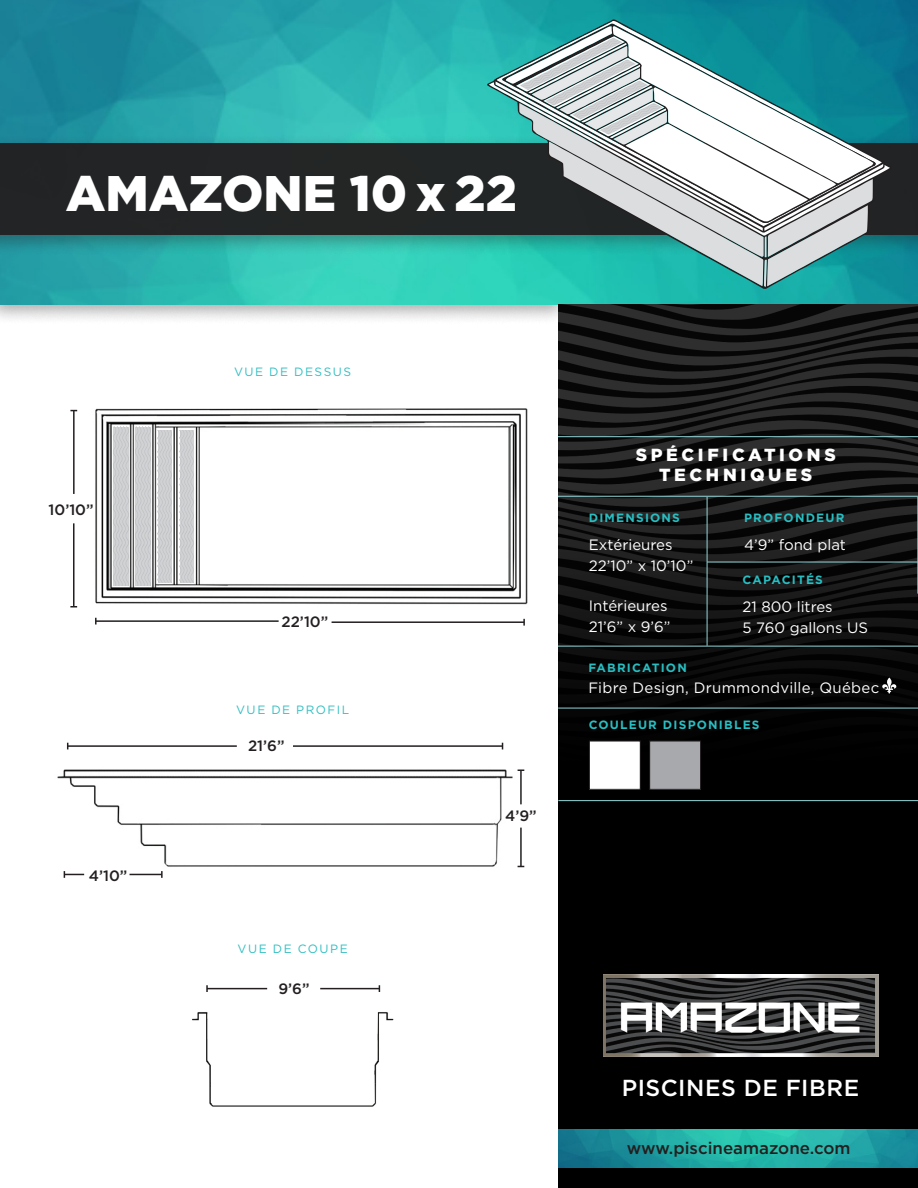
<style>
.page{position:relative;width:918px;height:1188px;background:#fff}
.page>*{position:absolute;margin:0;border:0;box-sizing:border-box;transform-origin:0 0}
.t1{font:900 49.95px "Gotham";color:#fff}
.t2{font:500 23.1px "Gotham";letter-spacing:.025em;color:#fff}
.t3{font:900 17.55px/19.5px "Gotham";letter-spacing:.21em;color:#fff;text-align:center}
.t4{font:500 16.8px "Gotham";color:#231f20}
.t5{font:15px/21px "Gotham";color:#fff}
.t6{font:500 15px "Gotham";color:#231f20}
.t7{font:700 12px "Gotham";letter-spacing:.1em;color:#28bec2}
.t8{font:12px "Gotham";letter-spacing:.125em;color:#30bfc2}
</style>
<div class="page">
<img style="left:57px;top:746px;width:468px;height:132px">
<img style="left:95px;top:408px;width:433px;height:197px">
<div style="left:0;top:0;width:575px;height:326px;background:#231f20;opacity:.4"></div>
<img style="left:0;top:0;width:918px;height:305px">
<div style="left:0;top:134px;width:918px;height:123px;background:#231f20;opacity:.4"></div>
<div style="left:0;top:143px;width:918px;height:91px;background:#231f20"></div>
<hr style="left:96px;top:620px;width:183px;height:2px;background:#231f20">
<svg style="left:95px;top:618px;width:2px;height:7px"></svg>
<hr style="left:332px;top:621px;width:192px;height:2px;background:#231f20">
<svg style="left:523px;top:619px;width:2px;height:7px"></svg>
<hr style="left:73px;top:411px;width:2px;height:83px;background:#231f20">
<hr style="left:68px;top:745px;width:169px;height:2px;background:#231f20">
<hr style="left:207px;top:988px;width:60px;height:1px;background:#231f20">
<svg style="left:206px;top:985px;width:2px;height:7px"></svg>
<hr style="left:293px;top:745px;width:210px;height:2px;background:#231f20">
<hr style="left:320px;top:988px;width:59px;height:1px;background:#231f20">
<hr style="left:520px;top:828px;width:2px;height:38px;background:#231f20">
<svg style="left:64px;top:871px;width:20px;height:7px"></svg>
<hr style="left:520px;top:770px;width:2px;height:34px;background:#231f20">
<hr style="left:130px;top:874px;width:32px;height:1px;background:#231f20">
<svg style="left:161px;top:871px;width:2px;height:7px"></svg>
<img style="left:558px;top:304px;width:360px;height:884px">
<img style="left:603px;top:974px;width:275px;height:82px">
<div style="left:589px;top:741px;width:51px;height:48px;background:#fff"></div>
<div style="left:589px;top:741px;width:51px;height:49px;border:1px solid #231f20"></div>
<div style="left:650px;top:741px;width:51px;height:48px;background:#a8a9ad"></div>
<div style="left:650px;top:741px;width:51px;height:49px;border:1px solid #231f20"></div>
<hr style="left:558px;top:496px;width:360px;height:1px;background:#92d5d8">
<hr style="left:558px;top:646px;width:360px;height:1px;background:#92d5d8">
<hr style="left:558px;top:708px;width:360px;height:1px;background:#92d5d8">
<hr style="left:558px;top:436px;width:360px;height:1px;background:#92d5d8">
<hr style="left:917px;top:497px;width:1px;height:97px;background:#92d5d8">
<hr style="left:707px;top:497px;width:1px;height:149px;background:#92d5d8">
<hr style="left:707px;top:562px;width:211px;height:1px;background:#92d5d8">
<hr style="left:558px;top:800px;width:360px;height:1px;background:#92d5d8">
<img style="left:558px;top:1129px;width:360px;height:38px">
<svg style="left:882px;top:678px;width:14px;height:16px"></svg>
<hr style="left:73px;top:523px;width:2px;height:84px;background:#231f20">
<svg style="left:70px;top:606px;width:7px;height:2px"></svg>
<svg style="left:113px;top:427px;width:16px;height:158px;background:#cccdcf"></svg>
<svg style="left:135px;top:427px;width:16px;height:158px;background:#cccdcf"></svg>
<svg style="left:158px;top:430px;width:14px;height:152px;background:#cccdcf"></svg>
<svg style="left:180px;top:430px;width:14px;height:152px;background:#cccdcf"></svg>
<img style="left:192px;top:1012px;width:202px;height:95px">
<svg style="left:487px;top:19px;width:405px;height:270px;background:#179398"></svg>
<svg style="left:489px;top:82px;width:401px;height:154px"></svg>
<svg style="left:496px;top:26px;width:387px;height:261px"></svg>
<p class="t1" style="left:66px;top:159px;width:452px">AMAZONE 10 x 22</p>
<p class="t6" style="left:49px;top:501px;width:47px">10’10”</p>
<p class="t6" style="left:89px;top:867px;width:40px">4’10”</p>
<p class="t8" style="left:234px;top:365px;width:119px">VUE DE DESSUS</p>
<p class="t6" style="left:282px;top:613px;width:48px">22’10”</p>
<p class="t8" style="left:236px;top:703px;width:114px">VUE DE PROFIL</p>
<p class="t6" style="left:248px;top:737px;width:38px">21’6”</p>
<p class="t8" style="left:238px;top:942px;width:112px">VUE DE COUPE</p>
<p class="t6" style="left:278px;top:980px;width:33px">9’6”</p>
<p class="t6" style="left:505px;top:807px;width:33px">4’9”</p>
<p class="t3" style="left:636px;top:445px;width:202px">SPÉCIFICATIONS<br>TECHNIQUES</p>
<p class="t7" style="left:589px;top:511px;width:93px">DIMENSIONS</p>
<p class="t5" style="left:589px;top:534px;width:106px">Extérieures<br>22’10” x 10’10”</p>
<p class="t5" style="left:589px;top:595px;width:83px">Intérieures<br>21’6” x 9’6”</p>
<p class="t7" style="left:744px;top:511px;width:102px">PROFONDEUR</p>
<p class="t5" style="left:744px;top:534px;width:103px">4’9” fond plat</p>
<p class="t7" style="left:742px;top:573px;width:82px">CAPACITÉS</p>
<p class="t5" style="left:742px;top:596px;width:127px">21 800 litres<br>5 760 gallons US</p>
<p class="t7" style="left:588px;top:661px;width:100px">FABRICATION</p>
<p class="t5" style="left:588px;top:677px;width:292px">Fibre Design, Drummondville, Québec</p>
<p class="t7" style="left:589px;top:718px;width:172px">COULEUR DISPONIBLES</p>
<p class="t2" style="left:622px;top:1074px;width:239px">PISCINES DE FIBRE</p>
<p class="t4" style="left:627px;top:1139px;width:225px">www.piscineamazone.com</p>
</div>
